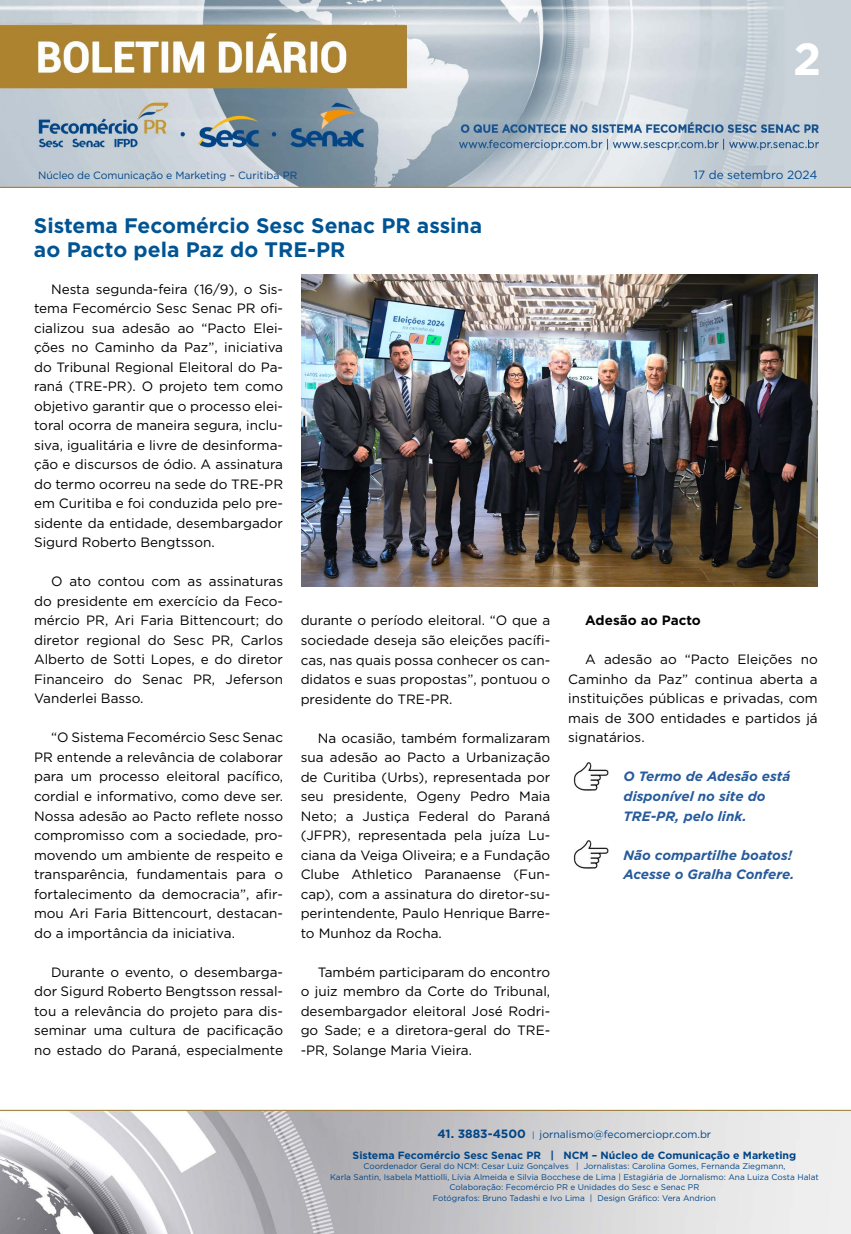
<style>
.page{position:relative;width:851px;height:1234px;background:#fff}
.page>*{position:absolute;margin:0;border:0;box-sizing:border-box;transform-origin:0 0}
.t1{font:700 45px "Gotham";color:#fff}
.t2{font:700 21px/24px "Gotham";color:#005493}
.t3{font:13.5px/19.5px "Gotham";color:#000;text-align:justify}
.t4{font:italic 700 13.5px/19.5px "Gotham";color:#275b9b}
.t5{font:700 13.5px "Gotham";color:#000}
.t6{font:11.85px "Gotham";color:#004a93}
.t7{font:700 10.5px/21px "Gotham";color:#004587;text-align:center}
.t8{font:10.5px "Gotham";letter-spacing:-.01em;color:#004587}
.t9{font:8.25px/10.5px "Gotham";color:#004587;text-align:center}
.s1{font-size:12px}
.s2{font-weight:400;font-size:8.25px}
.s3{font-weight:400}
</style>
<div class="page">
<img style="left:0;top:0;width:850px;height:188px">
<img style="left:0;top:1109px;width:850px;height:124px">
<img style="left:573px;top:762px;width:35px;height:28px">
<img style="left:573px;top:840px;width:35px;height:28px">
<img style="left:301px;top:274px;width:516px;height:312px">
<h1 class="t1" style="left:793px;top:29px;width:30px">2</h1>
<p class="t8" style="left:38px;top:168px;width:260px">Núcleo de Comunicação e Marketing – Curitiba PR</p>
<p class="t6" style="left:693px;top:167px;width:125px">17 de setembro 2024</p>
<h2 class="t2" style="left:34px;top:213px;width:449px">Sistema Fecomércio Sesc Senac PR assina ao Pacto pela Paz do TRE-PR</h2>
<p class="t3" style="left:34px;top:279px;width:250px;text-indent:17px">Nesta segunda-feira (16/9), o Sis&shy;tema Fecomércio Sesc Senac PR ofi&shy;cializou sua adesão ao “Pacto Elei&shy;ções no Caminho da Paz”, iniciativa do Tribunal Regional Eleitoral do Pa&shy;raná (TRE-PR). O projeto tem como objetivo garantir que o processo elei&shy;toral ocorra de maneira segura, inclu&shy;siva, igualitária e livre de desinforma&shy;ção e discursos de ódio. A assinatura do termo ocorreu na sede do TRE-PR em Curitiba e foi conduzida pelo pre&shy;sidente da entidade, desembargador Sigurd Roberto Bengtsson.</p>
<p class="t3" style="left:34px;top:571px;width:250px;text-indent:17px">O ato contou com as assinaturas do presidente em exercício da Feco&shy;mércio PR, Ari Faria Bittencourt; do diretor regional do Sesc PR, Carlos Alberto de Sotti Lopes, e do diretor Financeiro do Senac PR, Jeferson Vanderlei Basso.</p>
<p class="t3" style="left:34px;top:727px;width:250px;text-indent:17px">“O Sistema Fecomércio Sesc Senac PR entende a relevância de colaborar para um processo eleitoral pacífico, cordial e informativo, como deve ser.<br>Nossa adesão ao Pacto reflete nosso compromisso com a sociedade, pro&shy;movendo um ambiente de respeito e transparência, fundamentais para o fortalecimento da democracia”, afir&shy;mou Ari Faria Bittencourt, destacan&shy;do a importância da iniciativa.</p>
<p class="t3" style="left:34px;top:961px;width:250px;text-indent:17px">Durante o evento, o desembarga&shy;dor Sigurd Roberto Bengtsson ressal&shy;tou a relevância do projeto para dis&shy;seminar uma cultura de pacificação no estado do Paraná, especialmente</p>
<p class="t3" style="left:300px;top:610px;width:251px">durante o período eleitoral. “O que a sociedade deseja são eleições pacífi&shy;cas, nas quais possa conhecer os can&shy;didatos e suas propostas”, pontuou o presidente do TRE-PR.</p>
<p class="t3" style="left:300px;top:727px;width:251px;text-indent:17px">Na ocasião, também formalizaram sua adesão ao Pacto a Urbanização de Curitiba (Urbs), representada por seu presidente, Ogeny Pedro Maia Neto; a Justiça Federal do Paraná (JFPR), representada pela juíza Lu&shy;ciana da Veiga Oliveira; e a Fundação Clube Athletico Paranaense (Fun&shy;cap), com a assinatura do diretor-su&shy;perintendente, Paulo Henrique Barre&shy;to Munhoz da Rocha.</p>
<p class="t3" style="left:300px;top:961px;width:251px;text-indent:17px">Também participaram do encontro o juiz membro da Corte do Tribunal, desembargador eleitoral José Rodri&shy;go Sade; e a diretora-geral do TRE--PR, Solange Maria Vieira.</p>
<p class="t5" style="left:585px;top:611px;width:117px">Adesão ao Pacto</p>
<p class="t3" style="left:568px;top:649px;width:251px;text-indent:17px">A adesão ao “Pacto Eleições no Caminho da Paz” continua aberta a instituições públicas e privadas, com mais de 300 entidades e partidos já signatários.</p>
<p class="t4" style="left:623px;top:766px;width:168px">O Termo de Adesão está disponível no site do<br>TRE-PR, pelo link.</p>
<p class="t4" style="left:623px;top:844px;width:172px">Não compartilhe boatos!<br>Acesse o Gralha Confere.</p>
<p class="t7" style="left:352px;top:1122px;width:445px"><span class="s1">41. 3883-4500</span> <span class="s2">|</span> <span class="s3">jornalismo@fecomerciopr.com.br<br></span>Sistema Fecomércio Sesc Senac PR | NCM – Núcleo de Comunicação e Marketing</p>
<p class="t9" style="left:330px;top:1160px;width:490px">Coordenador Geral do NCM: Cesar Luiz Gonçalves | Jornalistas: Carolina Gomes, Fernanda Ziegmann,<br>Karla Santin, Isabela Mattiolli, Lívia Almeida e Silvia Bocchese de Lima | Estagiária de Jornalismo: Ana Luiza Costa Halat Colaboração: Fecomércio PR e Unidades do Sesc e Senac PR<br>Fotógrafos: Bruno Tadashi e Ivo Lima | Design Gráfico: Vera Andrion</p>
</div>
